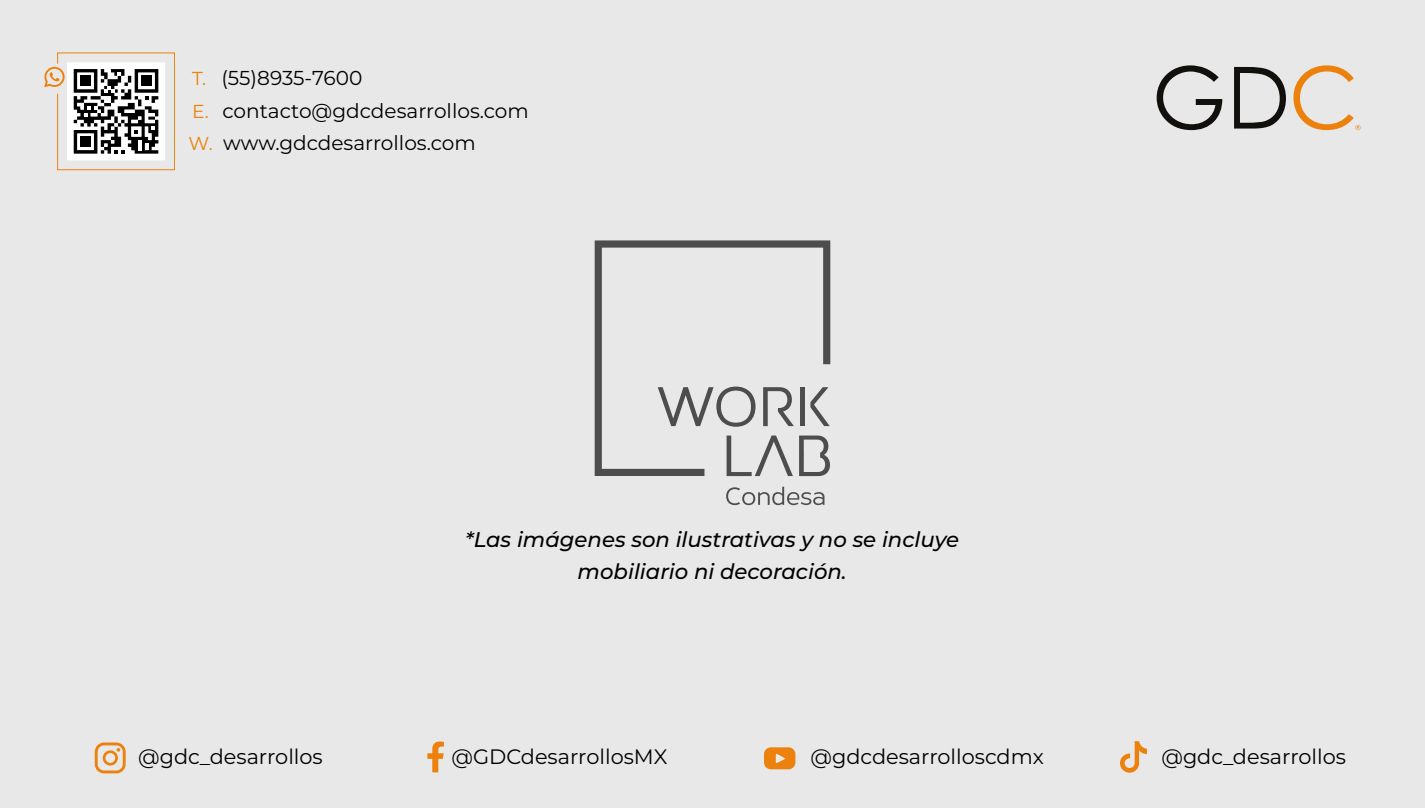
<style>
.page{position:relative;width:1425px;height:808px;background:#fff}
.page>*{position:absolute;margin:0;border:0;box-sizing:border-box;transform-origin:0 0}
.t1{font:italic 500 21.23px/31.9px "Montserrat";color:#000;text-align:center}
.t2{font:100 20.85px "Montserrat";color:#000}
.t3{font:100 20.1px/32.7px "Montserrat";color:#000}
.t4{font:100 18.75px "Montserrat";color:#ec820d}
.s1{font-size:18.75px;color:#ec820d}
</style>
<div class="page">
<div style="left:0;top:0;width:1424px;height:808px;background:#e8e8e8"></div>
<svg style="left:594px;top:240px;width:236px;height:236px"></svg>
<svg style="left:726px;top:487px;width:98px;height:18px"></svg>
<svg style="left:657px;top:386px;width:98px;height:41px"></svg>
<div style="left:800px;top:387px;width:5px;height:39px;background:#4e4d4d"></div>
<svg style="left:810px;top:387px;width:19px;height:39px"></svg>
<svg style="left:763px;top:387px;width:31px;height:39px"></svg>
<svg style="left:726px;top:435px;width:67px;height:41px"></svg>
<svg style="left:799px;top:435px;width:31px;height:41px"></svg>
<svg style="left:1156px;top:65px;width:66px;height:65px"></svg>
<svg style="left:1234px;top:67px;width:51px;height:62px"></svg>
<svg style="left:1293px;top:65px;width:67px;height:65px"></svg>
<svg style="left:95px;top:742px;width:31px;height:31px"></svg>
<svg style="left:427px;top:741px;width:17px;height:31px"></svg>
<svg style="left:1120px;top:741px;width:26px;height:32px"></svg>
<svg style="left:44px;top:52px;width:131px;height:118px"></svg>
<svg style="left:764px;top:747px;width:31px;height:22px"></svg>
<p class="t3" style="left:189px;top:61px;width:342px;text-indent:33px">(55)8935-7600<br><span class="s1">E.</span> contacto@gdcdesarrollos.com<br><span class="s1">W.</span> www.gdcdesarrollos.com</p>
<p class="t4" style="left:192px;top:66px;width:16px">T.</p>
<p class="t1" style="left:465px;top:523px;width:495px">*Las imágenes son ilustrativas y no se incluye mobiliario ni decoración.</p>
<p class="t2" style="left:138px;top:743px;width:186px">@gdc_desarrollos</p>
<p class="t2" style="left:451px;top:743px;width:217px">@GDCdesarrollosMX</p>
<p class="t2" style="left:810px;top:743px;width:235px">@gdcdesarrolloscdmx</p>
<p class="t2" style="left:1161px;top:743px;width:186px">@gdc_desarrollos</p>
</div>
